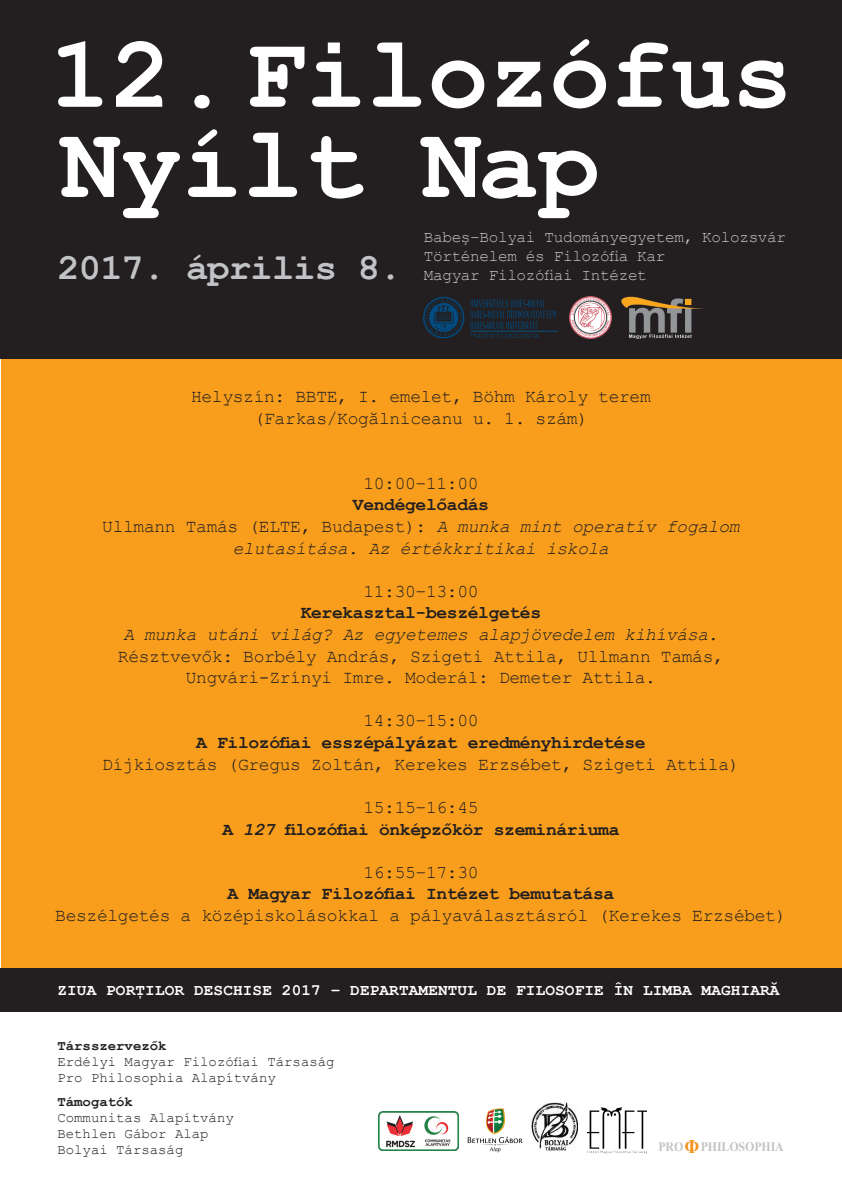
<style>
.page{position:relative;width:842px;height:1191px;background:#fff}
.page>*{position:absolute;margin:0;border:0;box-sizing:border-box;transform-origin:0 0}
.t1{font:700 101.4px/90.1px "Courier New";color:#fff}
.t2{font:700 37px "Courier New";letter-spacing:-.02em;color:#c2c3c6}
.t3{font:18px/21.6px "Courier New";letter-spacing:-.02em;color:#231f20;text-align:center}
.t4{font:italic 18px/21.6px "Courier New";letter-spacing:-.02em;color:#231f20;text-align:center}
.t5{font:700 18px/21.6px "Courier New";letter-spacing:-.02em;color:#231f20;text-align:center}
.t6{font:16px/19.2px "Courier New";letter-spacing:-.02em;color:#c2c3c6}
.t7{font:700 16px "Courier New";letter-spacing:.01em;color:#fff}
.t8{font:14px/16px "Courier New";color:#231f20}
.t9{font:700 14px "Courier New";color:#231f20}
.t10{font:700 12.8px "Times New Roman";letter-spacing:-.01em;color:#c2c3c6;scale:.93 1}
.s1{font-weight:700;font-style:normal}
.s2{font-style:normal}
.s3{font-weight:400}
.s4{font-style:italic}
.s5{font-size:19.3px;color:#f7931d}
</style>
<div class="page">
<div style="left:2px;top:0;width:840px;height:1004px;background:#f89e1c"></div>
<div style="left:0;top:0;width:842px;height:359px;background:#231f20"></div>
<div style="left:0;top:968px;width:841px;height:44px;background:#231f20"></div>
<svg style="left:423px;top:296px;width:133px;height:43px"></svg>
<hr style="left:470px;top:331px;width:88px;height:1px;background:#0b517f">
<img style="left:621px;top:296px;width:82px;height:43px">
<img style="left:569px;top:296px;width:43px;height:43px">
<img style="left:379px;top:1111px;width:80px;height:39px">
<img style="left:588px;top:1107px;width:59px;height:47px">
<img style="left:467px;top:1108px;width:56px;height:45px">
<img style="left:531px;top:1102px;width:47px;height:49px">
<h1 class="t1" style="left:50px;top:27px;width:744px">12. Filozófus<br>Nyílt Nap</h1>
<h2 class="t2" style="left:57px;top:244px;width:346px">2017. április 8.</h2>
<p class="t6" style="left:424px;top:226px;width:364px">Babeş–Bolyai Tudományegyetem, Kolozsvár<br>Történelem és Filozófia Kar<br>Magyar Filozófiai Intézet</p>
<p class="t3" style="left:191px;top:385px;width:461px">Helyszín: BBTE, I. emelet, Böhm Károly terem (Farkas/Kogălniceanu u. 1. szám)</p>
<p class="t3" style="left:363px;top:472px;width:117px">10:00–11:00</p>
<p class="t4" style="left:102px;top:493px;width:639px"><span class="s1">Vendégelőadás<br></span><span class="s2">Ullmann Tamás (ELTE, Budapest):</span> A munka mint operatív fogalom elutasítása. Az értékkritikai iskola</p>
<p class="t3" style="left:363px;top:580px;width:117px">11:30–13:00</p>
<p class="t5" style="left:301px;top:601px;width:242px">Kerekasztal-beszélgetés</p>
<p class="t4" style="left:123px;top:622px;width:597px">A munka utáni világ? Az egyetemes alapjövedelem kihívása.</p>
<p class="t3" style="left:118px;top:644px;width:607px">Résztvevők: Borbély András, Szigeti Attila, Ullmann Tamás,<br>Ungvári-Zrínyi Imre. Moderál: Demeter Attila.</p>
<p class="t3" style="left:363px;top:709px;width:117px">14:30–15:00</p>
<p class="t5" style="left:196px;top:731px;width:451px">A Filozófiai esszépályázat eredményhirdetése</p>
<p class="t3" style="left:102px;top:752px;width:639px">Díjkiosztás (Gregus Zoltán, Kerekes Erzsébet, Szigeti Attila)</p>
<p class="t5" style="left:222px;top:796px;width:399px"><span class="s3">15:15–16:45<br></span>A <span class="s4">127</span> filozófiai önképzőkör szemináriuma</p>
<p class="t3" style="left:363px;top:860px;width:117px">16:55–17:30</p>
<p class="t5" style="left:228px;top:882px;width:388px">A Magyar Filozófiai Intézet bemutatása</p>
<p class="t3" style="left:55px;top:904px;width:733px">Beszélgetés a középiskolásokkal a pályaválasztásról (Kerekes Erzsébet)</p>
<p class="t7" style="left:57px;top:980px;width:724px">ZIUA PORȚILOR DESCHISE 2017 – DEPARTAMENTUL DE FILOSOFIE ÎN LIMBA MAGHIARĂ</p>
<p class="t9" style="left:57px;top:1036px;width:111px">Társszervezők</p>
<p class="t8" style="left:57px;top:1052px;width:279px">Erdélyi Magyar Filozófiai Társaság<br>Pro Philosophia Alapítvány</p>
<p class="t9" style="left:57px;top:1093px;width:77px">Támogatók</p>
<p class="t8" style="left:57px;top:1109px;width:178px">Communitas Alapítvány<br>Bethlen Gábor Alap<br>Bolyai Társaság</p>
<p class="t10" style="left:658px;top:1137px;width:137px">PRO<span class="s5">Φ</span>PHILOSOPHIA</p>
</div>
